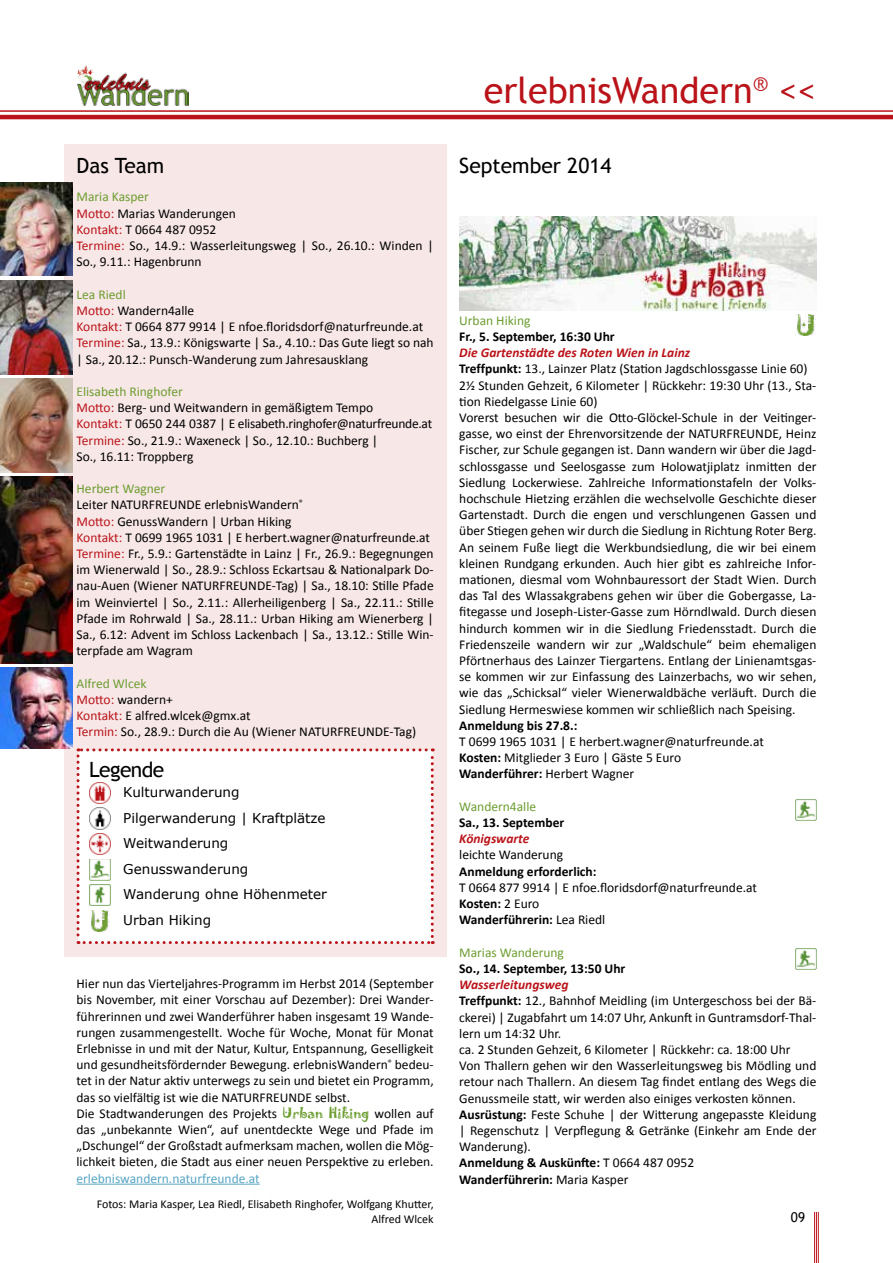
<style>
.page{position:relative;width:893px;height:1263px;background:#fff}
.page>*{position:absolute;margin:0;border:0;box-sizing:border-box;transform-origin:0 0}
.t1{font:36px "Trebuchet MS";color:#ba141a}
.t2{font:21px "Trebuchet MS";color:#000}
.t3{font:21px "Trebuchet MS";letter-spacing:-.03em;color:#000}
.t4{font:13.5px/16.2px "Calibri";color:#000}
.t5{font:700 13.5px "Calibri";color:#000}
.t6{font:13.5px "Verdana";color:#000}
.t7{font:13.5px "Calibri";color:#6d9d31}
.t8{font:13.5px "Calibri";color:#57a5c4}
.t9{font:italic 700 13.5px "Calibri";color:#ba141a}
.t10{font:13.5px "Trebuchet MS";color:#000}
.t11{font:12px/14.4px "Calibri";color:#000;text-align:right}
.s1{color:#6d9d31}
.s2{color:#ba141a}
.s3{font-family:"Jokerman";color:#6d9d31}
.s4{font-weight:700;font-style:italic;color:#ba141a}
.s5{font-weight:700}
</style>
<div class="page">
<div style="left:64px;top:145px;width:382px;height:812px;background:#f7e7e7"></div>
<img style="left:78px;top:65px;width:110px;height:40px">
<img style="left:0;top:281px;width:72px;height:93px">
<img style="left:0;top:668px;width:72px;height:80px">
<img style="left:0;top:378px;width:72px;height:94px">
<img style="left:0;top:476px;width:72px;height:187px">
<div style="left:77px;top:748px;width:357px;height:196px;background:#fff"></div>
<img style="left:89px;top:782px;width:22px;height:22px">
<img style="left:89px;top:808px;width:22px;height:21px">
<img style="left:89px;top:833px;width:22px;height:22px">
<img style="left:89px;top:859px;width:22px;height:21px">
<img style="left:89px;top:884px;width:22px;height:22px">
<img style="left:89px;top:910px;width:22px;height:21px">
<hr style="left:0;top:110px;width:893px;height:2px;background:#ba141a">
<hr style="left:0;top:115px;width:893px;height:4px;background:#ba141a">
<hr style="left:818px;top:1212px;width:1px;height:51px;background:#ba141a">
<hr style="left:816px;top:1212px;width:1px;height:51px;background:#ba141a">
<hr style="left:814px;top:1212px;width:1px;height:51px;background:#ba141a">
<img style="left:0;top:183px;width:72px;height:93px">
<hr style="left:77px;top:1184px;width:183px;height:1px;background:#57a5c4">
<img style="left:459px;top:217px;width:357px;height:93px">
<img style="left:795px;top:315px;width:21px;height:21px">
<img style="left:795px;top:799px;width:21px;height:22px">
<img style="left:795px;top:948px;width:21px;height:21px">
<h2 class="t2" style="left:77px;top:153px;width:89px">Das Team</h2>
<p class="t4" style="left:77px;top:189px;width:359px"><span class="s1">Maria Kasper<br></span><span class="s2">Motto:</span> Marias Wanderungen<br><span class="s2">Kontakt:</span> T 0664 487 0952<br><span class="s2">Termine:</span> So., 14.9.: Wasserleitungsweg | So., 26.10.: Winden |<br>So., 9.11.: Hagenbrunn</p>
<p class="t4" style="left:77px;top:286px;width:359px"><span class="s1">Lea Riedl<br></span><span class="s2">Motto:</span> Wandern4alle<br><span class="s2">Kontakt:</span> T 0664 877 9914 | E nfoe.floridsdorf@naturfreunde.at <span class="s2">Termine:</span> Sa., 13.9.: Königswarte | Sa., 4.10.: Das Gute liegt so nah | Sa., 20.12.: Punsch-Wanderung zum Jahresausklang</p>
<p class="t4" style="left:77px;top:383px;width:357px"><span class="s1">Elisabeth Ringhofer<br></span><span class="s2">Motto:</span> Berg- und Weitwandern in gemäßigtem Tempo<br><span class="s2">Kontakt:</span> T 0650 244 0387 | E elisabeth.ringhofer@naturfreunde.at <span class="s2">Termine:</span> So., 21.9.: Waxeneck | So., 12.10.: Buchberg |<br>So., 16.11: Troppberg</p>
<p class="t4" style="left:77px;top:481px;width:359px"><span class="s1">Herbert Wagner<br></span>Leiter NATURFREUNDE erlebnisWandern<sup>®<br></sup><span class="s2">Motto:</span> GenussWandern | Urban Hiking<br><span class="s2">Kontakt:</span> T 0699 1965 1031 | E herbert.wagner@naturfreunde.at <span class="s2">Termine:</span> Fr., 5.9.: Gartenstädte in Lainz | Fr., 26.9.: Begegnungen im Wienerwald | So., 28.9.: Schloss Eckartsau &amp; Nationalpark Do&shy;nau-Auen (Wiener NATURFREUNDE-Tag) | Sa., 18.10: Stille Pfade im Weinviertel | So., 2.11.: Allerheiligenberg | Sa., 22.11.: Stille Pfade im Rohrwald | Sa., 28.11.: Urban Hiking am Wienerberg | Sa., 6.12: Advent im Schloss Lackenbach | Sa., 13.12.: Stille Win&shy;terpfade am Wagram</p>
<p class="t4" style="left:77px;top:675px;width:341px"><span class="s1">Alfred Wlcek<br></span><span class="s2">Motto:</span> wandern+<br><span class="s2">Kontakt:</span> E alfred.wlcek@gmx.at<br><span class="s2">Termin:</span> So., 28.9.: Durch die Au (Wiener NATURFREUNDE-Tag)</p>
<h2 class="t3" style="left:89px;top:757px;width:76px">Legende</h2>
<p class="t6" style="left:123px;top:783px;width:118px">Kulturwanderung</p>
<p class="t6" style="left:123px;top:808px;width:204px">Pilgerwanderung | Kraftplätze</p>
<p class="t6" style="left:123px;top:834px;width:107px">Weitwanderung</p>
<p class="t6" style="left:123px;top:859px;width:126px">Genusswanderung</p>
<p class="t6" style="left:123px;top:885px;width:205px">Wanderung ohne Höhenmeter</p>
<p class="t6" style="left:123px;top:910px;width:89px">Urban Hiking</p>
<p class="t4" style="left:77px;top:976px;width:359px">Hier nun das Vierteljahres-Programm im Herbst 2014 (September bis November, mit einer Vorschau auf Dezember): Drei Wander&shy;führerinnen und zwei Wanderführer haben insgesamt 19 Wande&shy;rungen zusammengestellt. Woche für Woche, Monat für Monat Erlebnisse in und mit der Natur, Kultur, Entspannung, Geselligkeit und gesundheitsfördernder Bewegung. erlebnisWandern<sup>®</sup> bedeu&shy;tet in der Natur aktiv unterwegs zu sein und bietet ein Programm, das so vielfältig ist wie die NATURFREUNDE selbst.<br>Die Stadtwanderungen des Projekts <span class="s3">Urban Hiking</span> wollen auf das „unbekannte Wien“, auf unentdeckte Wege und Pfade im „Dschungel“ der Großstadt aufmerksam machen, wollen die Mög&shy;lichkeit bieten, die Stadt aus einer neuen Perspektive zu erleben.</p>
<p class="t8" style="left:77px;top:1169px;width:185px">erlebniswandern.naturfreunde.at</p>
<p class="t11" style="left:97px;top:1197px;width:338px">Fotos: Maria Kasper, Lea Riedl, Elisabeth Ringhofer, Wolfgang Khutter,<br>Alfred Wlcek</p>
<h1 class="t1" style="left:484px;top:69px;width:334px">erlebnisWandern<sup>®</sup> &lt;&lt;</h1>
<h2 class="t2" style="left:459px;top:153px;width:154px">September 2014</h2>
<p class="t7" style="left:459px;top:312px;width:73px">Urban Hiking</p>
<p class="t5" style="left:459px;top:328px;width:157px">Fr., 5. September, 16:30 Uhr</p>
<p class="t4" style="left:459px;top:345px;width:359px"><span class="s4">Die Gartenstädte des Roten Wien in Lainz<br></span><span class="s5">Treffpunkt:</span> 13., Lainzer Platz (Station Jagdschlossgasse Linie 60)<br>2½ Stunden Gehzeit, 6 Kilometer | Rückkehr: 19:30 Uhr (13., Sta&shy;tion Riedelgasse Linie 60)<br>Vorerst besuchen wir die Otto-Glöckel-Schule in der Veitinger&shy;gasse, wo einst der Ehrenvorsitzende der NATURFREUNDE, Heinz Fischer, zur Schule gegangen ist. Dann wandern wir über die Jagd&shy;schlossgasse und Seelosgasse zum Holowatjiplatz inmitten der Siedlung Lockerwiese. Zahlreiche Informationstafeln der Volks&shy;hochschule Hietzing erzählen die wechselvolle Geschichte dieser Gartenstadt. Durch die engen und verschlungenen Gassen und über Stiegen gehen wir durch die Siedlung in Richtung Roter Berg.<br>An seinem Fuße liegt die Werkbundsiedlung, die wir bei einem kleinen Rundgang erkunden. Auch hier gibt es zahlreiche Infor&shy;mationen, diesmal vom Wohnbauressort der Stadt Wien. Durch das Tal des Wlassakgrabens gehen wir über die Gobergasse, La&shy;fitegasse und Joseph-Lister-Gasse zum Hörndlwald. Durch diesen hindurch kommen wir in die Siedlung Friedensstadt. Durch die Friedenszeile wandern wir zur „Waldschule“ beim ehemaligen Pförtnerhaus des Lainzer Tiergartens. Entlang der Linienamtsgas&shy;se kommen wir zur Einfassung des Lainzerbachs, wo wir sehen, wie das „Schicksal“ vieler Wienerwaldbäche verläuft. Durch die Siedlung Hermeswiese kommen wir schließlich nach Speising.</p>
<p class="t5" style="left:459px;top:717px;width:120px">Anmeldung bis 27.8.:</p>
<p class="t4" style="left:459px;top:733px;width:306px">T 0699 1965 1031 | E herbert.wagner@naturfreunde.at<br><span class="s5">Kosten:</span> Mitglieder 3 Euro | Gäste 5 Euro<br><span class="s5">Wanderführer:</span> Herbert Wagner</p>
<p class="t7" style="left:459px;top:798px;width:78px">Wandern4alle</p>
<p class="t5" style="left:459px;top:814px;width:107px">Sa., 13. September</p>
<p class="t9" style="left:459px;top:830px;width:72px">Königswarte</p>
<p class="t4" style="left:459px;top:847px;width:105px">leichte Wanderung</p>
<p class="t5" style="left:459px;top:862px;width:139px">Anmeldung erforderlich:</p>
<p class="t4" style="left:459px;top:879px;width:299px">T 0664 877 9914 | E nfoe.floridsdorf@naturfreunde.at<br><span class="s5">Kosten:</span> 2 Euro<br><span class="s5">Wanderführerin:</span> Lea Riedl</p>
<p class="t7" style="left:459px;top:944px;width:106px">Marias Wanderung</p>
<p class="t5" style="left:459px;top:960px;width:168px">So., 14. September, 13:50 Uhr</p>
<p class="t4" style="left:459px;top:976px;width:359px"><span class="s4">Wasserleitungsweg<br></span><span class="s5">Treffpunkt:</span> 12., Bahnhof Meidling (im Untergeschoss bei der Bä&shy;ckerei) | Zugabfahrt um 14:07 Uhr, Ankunft in Guntramsdorf-Thal&shy;lern um 14:32 Uhr.<br>ca. 2 Stunden Gehzeit, 6 Kilometer | Rückkehr: ca. 18:00 Uhr<br>Von Thallern gehen wir den Wasserleitungsweg bis Mödling und retour nach Thallern. An diesem Tag findet entlang des Wegs die Genussmeile statt, wir werden also einiges verkosten können.<br><span class="s5">Ausrüstung:</span> Feste Schuhe | der Witterung angepasste Kleidung | Regenschutz | Verpflegung &amp; Getränke (Einkehr am Ende der Wanderung).<br><span class="s5">Anmeldung &amp; Auskünfte:</span> T 0664 487 0952<br><span class="s5">Wanderführerin:</span> Maria Kasper</p>
<p class="t10" style="left:791px;top:1209px;width:16px">09</p>
</div>
